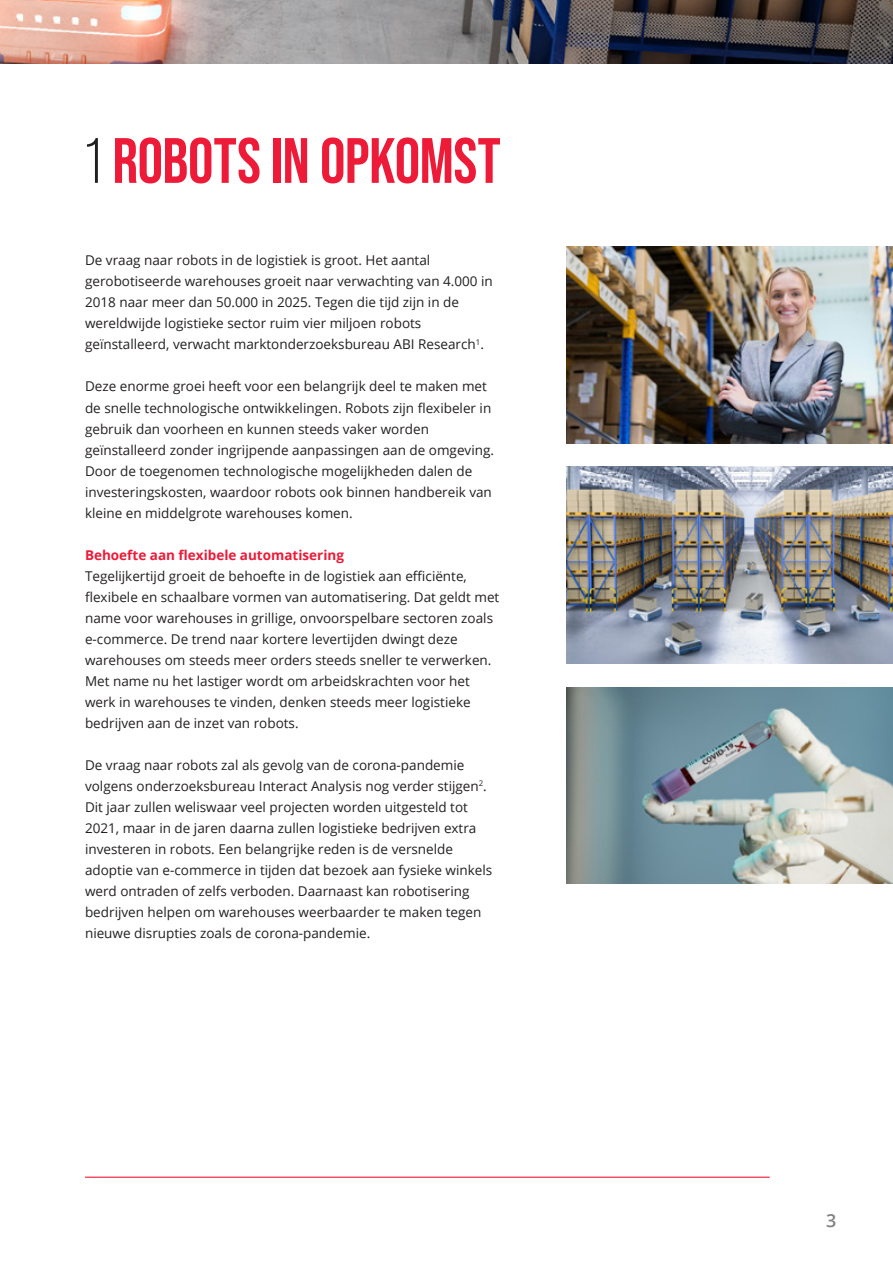
<style>
.page{position:relative;width:893px;height:1263px;background:#fff}
.page>*{position:absolute;margin:0;border:0;box-sizing:border-box;transform-origin:0 0}
.t1{font:700 63.9px "Bebas Neue Pro";letter-spacing:-.01em;color:#ed1a38}
.t2{font:600 18px "Open Sans";color:#808285}
.t3{font:13.5px/21px "Open Sans";color:#231f20}
.t4{font:700 13.5px "Open Sans";color:#ed1a38}
.s1{font-weight:400;color:#231f20}
</style>
<div class="page">
<hr style="left:85px;top:1176px;width:685px;height:2px;background:#ed1a38">
<img style="left:0;top:0;width:893px;height:64px">
<img style="left:566px;top:247px;width:327px;height:196px">
<img style="left:566px;top:467px;width:327px;height:197px">
<img style="left:566px;top:687px;width:327px;height:197px">
<p class="t1" style="left:85px;top:124px;width:417px"><span class="s1">1</span> ROBOTS IN OPKOMST</p>
<p class="t3" style="left:85px;top:250px;width:409px">De vraag naar robots in de logistiek is groot. Het aantal gerobotiseerde warehouses groeit naar verwachting van 4.000 in 2018 naar meer dan 50.000 in 2025. Tegen die tijd zijn in de wereldwijde logistieke sector ruim vier miljoen robots geïnstalleerd, verwacht marktonderzoeksbureau ABI Research<sup>1</sup>.</p>
<p class="t3" style="left:85px;top:376px;width:410px">Deze enorme groei heeft voor een belangrijk deel te maken met de snelle technologische ontwikkelingen. Robots zijn flexibeler in gebruik dan voorheen en kunnen steeds vaker worden geïnstalleerd zonder ingrijpende aanpassingen aan de omgeving.<br>Door de toegenomen technologische mogelijkheden dalen de investeringskosten, waardoor robots ook binnen handbereik van kleine en middelgrote warehouses komen.</p>
<p class="t4" style="left:85px;top:545px;width:260px">Behoefte aan flexibele automatisering</p>
<p class="t3" style="left:85px;top:565px;width:416px">Tegelijkertijd groeit de behoefte in de logistiek aan efficiënte, flexibele en schaalbare vormen van automatisering. Dat geldt met name voor warehouses in grillige, onvoorspelbare sectoren zoals e-commerce. De trend naar kortere levertijden dwingt deze warehouses om steeds meer orders steeds sneller te verwerken.<br>Met name nu het lastiger wordt om arbeidskrachten voor het werk in warehouses te vinden, denken steeds meer logistieke bedrijven aan de inzet van robots.</p>
<p class="t3" style="left:85px;top:754px;width:409px">De vraag naar robots zal als gevolg van de corona-pandemie volgens onderzoeksbureau Interact Analysis nog verder stijgen<sup>2</sup>.<br>Dit jaar zullen weliswaar veel projecten worden uitgesteld tot 2021, maar in de jaren daarna zullen logistieke bedrijven extra investeren in robots. Een belangrijke reden is de versnelde adoptie van e-commerce in tijden dat bezoek aan fysieke winkels werd ontraden of zelfs verboden. Daarnaast kan robotisering bedrijven helpen om warehouses weerbaarder te maken tegen nieuwe disrupties zoals de corona-pandemie.</p>
<h2 class="t2" style="left:826px;top:1208px;width:12px">3</h2>
</div>
